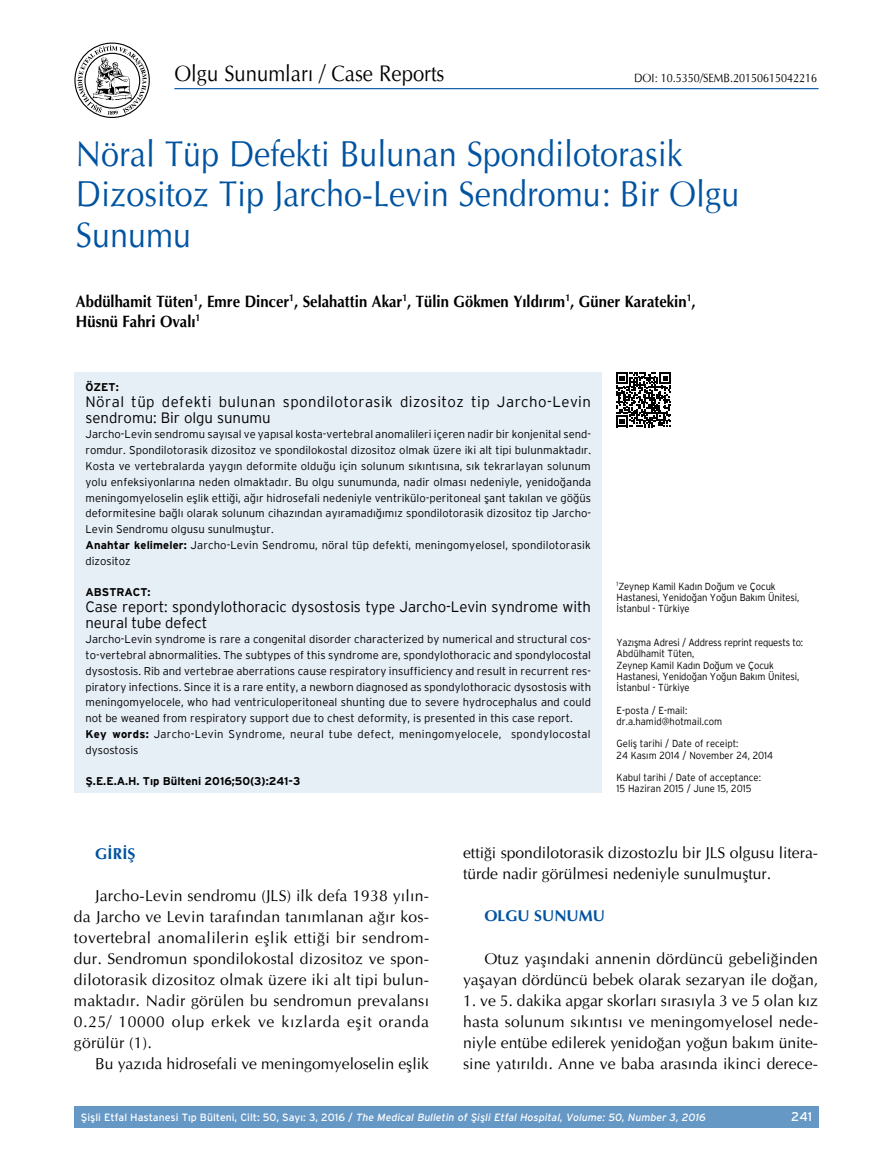
<style>
.page{position:relative;width:893px;height:1170px;background:#fff}
.page>*{position:absolute;margin:0;border:0;box-sizing:border-box;transform-origin:0 0}
.t1{font:36px/40.5px "Optima";color:#0053a1;scale:.9 1}
.t2{font:22.5px "Optima";color:#000;scale:.9 1}
.t3{font:700 16.5px/19.8px "Optima";color:#000;scale:.9 1}
.t4{font:15.75px/21px "Optima";color:#000;text-align:justify}
.t5{font:700 15.75px "Optima";color:#0053a1}
.t6{font:300 15px/15.8px "Interstate";letter-spacing:.03em;color:#000}
.t7{font:300 15px/15.8px "Interstate";color:#000}
.t8{font:12.75px "Interstate";color:#fff}
.t9{font:12px "Optima";color:#000;scale:.9 1}
.t10{font:300 11.25px/15.8px "Interstate";color:#000}
.t11{font:700 11.25px "Interstate";color:#000}
.t12{font:italic 10.5px "Interstate";color:#fff}
.t13{font:300 10.2px/11.2px "Interstate";letter-spacing:-.01em;color:#000;scale:.93 1}
.s1{font-weight:700}
.s2{font-style:normal}
</style>
<div class="page">
<div style="left:74px;top:1106px;width:745px;height:21px;background:#6698c6"></div>
<hr style="left:174px;top:88px;width:645px;height:1px;background:#0053a1">
<div style="left:74px;top:43px;width:76px;height:75px;border:1px solid #000;border-radius:50%"></div>
<svg style="left:77px;top:45px;width:70px;height:70px"></svg>
<div style="left:74px;top:372px;width:528px;height:420px;background:#e6eef6"></div>
<svg style="left:616px;top:372px;width:55px;height:55px"></svg>
<h2 class="t2" style="left:174px;top:60px;width:302px">Olgu Sunumları / Case Reports</h2>
<p class="t9" style="left:634px;top:71px;width:205px">DOI: 10.5350/SEMB.20150615042216</p>
<h1 class="t1" style="left:76px;top:133px;width:739px">Nöral Tüp Defekti Bulunan Spondilotorasik<br>Dizositoz Tip Jarcho-Levin Sendromu: Bir Olgu<br>Sunumu</h1>
<h3 class="t3" style="left:76px;top:291px;width:690px">Abdülhamit Tüten<sup>1</sup>, Emre Dincer<sup>1</sup>, Selahattin Akar<sup>1</sup>, Tülin Gökmen Yıldırım<sup>1</sup>, Güner Karatekin<sup>1</sup>,<br>Hüsnü Fahri Ovalı<sup>1</sup></h3>
<p class="t11" style="left:85px;top:380px;width:35px">ÖZET:</p>
<h3 class="t6" style="left:85px;top:393px;width:507px">Nöral tüp defekti bulunan spondilotorasik dizositoz tip Jarcho-Levin sendromu: Bir olgu sunumu</h3>
<p class="t10" style="left:85px;top:426px;width:507px">Jarcho-Levin sendromu sayısal ve yapısal kosta-vertebral anomalileri içeren nadir bir konjenital send&shy;romdur. Spondilotorasik dizositoz ve spondilokostal dizositoz olmak üzere iki alt tipi bulunmaktadır.<br>Kosta ve vertebralarda yaygın deformite olduğu için solunum sıkıntısına, sık tekrarlayan solunum yolu enfeksiyonlarına neden olmaktadır. Bu olgu sunumunda, nadir olması nedeniyle, yenidoğanda meningomyeloselin eşlik ettiği, ağır hidrosefali nedeniyle ventrikülo-peritoneal şant takılan ve göğüs deformitesine bağlı olarak solunum cihazından ayıramadığımız spondilotorasik dizositoz tip Jarcho-Levin Sendromu olgusu sunulmuştur.<br><span class="s1">Anahtar kelimeler:</span> Jarcho-Levin Sendromu, nöral tüp defekti, meningomyelosel, spondilotorasik dizositoz</p>
<p class="t11" style="left:85px;top:585px;width:67px">ABSTRACT:</p>
<h3 class="t7" style="left:85px;top:598px;width:507px">Case report: spondylothoracic dysostosis type Jarcho-Levin syndrome with neural tube defect</h3>
<p class="t10" style="left:85px;top:631px;width:507px">Jarcho-Levin syndrome is rare a congenital disorder characterized by numerical and structural cos&shy;to-vertebral abnormalities. The subtypes of this syndrome are, spondylothoracic and spondylocostal dysostosis. Rib and vertebrae aberrations cause respiratory insufficiency and result in recurrent res&shy;piratory infections. Since it is a rare entity, a newborn diagnosed as spondylothoracic dysostosis with meningomyelocele, who had ventriculoperitoneal shunting due to severe hydrocephalus and could not be weaned from respiratory support due to chest deformity, is presented in this case report.<br><span class="s1">Key words:</span> Jarcho-Levin Syndrome, neural tube defect, meningomyelocele, spondylocostal dysostosis</p>
<p class="t11" style="left:85px;top:774px;width:216px">Ş.E.E.A.H. Tıp Bülteni 2016;50(3):241-3</p>
<p class="t13" style="left:617px;top:580px;width:198px"><sup>1</sup>Zeynep Kamil Kadın Doğum ve Çocuk<br>Hastanesi, Yenidoğan Yoğun Bakım Ünitesi,<br>İstanbul - Türkiye</p>
<p class="t13" style="left:617px;top:636px;width:202px">Yazışma Adresi / Address reprint requests to:<br>Abdülhamit Tüten,<br>Zeynep Kamil Kadın Doğum ve Çocuk<br>Hastanesi, Yenidoğan Yoğun Bakım Ünitesi,<br>İstanbul - Türkiye</p>
<p class="t13" style="left:617px;top:704px;width:115px">E-posta / E-mail: dr.a.hamid@hotmail.com</p>
<p class="t13" style="left:617px;top:738px;width:170px">Geliş tarihi / Date of receipt:<br>24 Kasım 2014 / November 24, 2014</p>
<p class="t13" style="left:617px;top:771px;width:157px">Kabul tarihi / Date of acceptance:<br>15 Haziran 2015 / June 15, 2015</p>
<h3 class="t5" style="left:95px;top:843px;width:42px">GİRİŞ</h3>
<p class="t4" style="left:74px;top:884px;width:357px;text-indent:21px">Jarcho-Levin sendromu (JLS) ilk defa 1938 yılın&shy;da Jarcho ve Levin tarafından tanımlanan ağır kos&shy;tovertebral anomalilerin eşlik ettiği bir sendrom&shy;dur. Sendromun spondilokostal dizositoz ve spon&shy;dilotorasik dizositoz olmak üzere iki alt tipi bulun&shy;maktadır. Nadir görülen bu sendromun prevalansı 0.25/ 10000 olup erkek ve kızlarda eşit oranda görülür (1).</p>
<h3 class="t4" style="left:95px;top:1052px;width:335px">Bu yazıda hidrosefali ve meningomyeloselin eşlik</h3>
<h3 class="t4" style="left:463px;top:842px;width:357px">ettiği spondilotorasik dizostozlu bir JLS olgusu litera&shy;türde nadir görülmesi nedeniyle sunulmuştur.</h3>
<h3 class="t5" style="left:484px;top:906px;width:122px">OLGU SUNUMU</h3>
<h3 class="t4" style="left:463px;top:947px;width:357px;text-align:right">Otuz yaşındaki annenin dördüncü gebeliğinden yaşayan dördüncü bebek olarak sezaryan ile doğan,</h3>
<h3 class="t4" style="left:463px;top:989px;width:357px">1. ve 5. dakika apgar skorları sırasıyla 3 ve 5 olan kız hasta solunum sıkıntısı ve meningomyelosel nede&shy;niyle entübe edilerek yenidoğan yoğun bakım ünite&shy;sine yatırıldı. Anne ve baba arasında ikinci derece-</h3>
<p class="t12" style="left:81px;top:1110px;width:626px"><span class="s2">Şişli Etfal Hastanesi T›p Bülteni, Cilt: 50, Say›: 3, 2016 /</span> The Medical Bulletin of Şişli Etfal Hospital, Volume: 50, Number 3, 2016</p>
<p class="t8" style="left:791px;top:1108px;width:22px">241</p>
</div>
